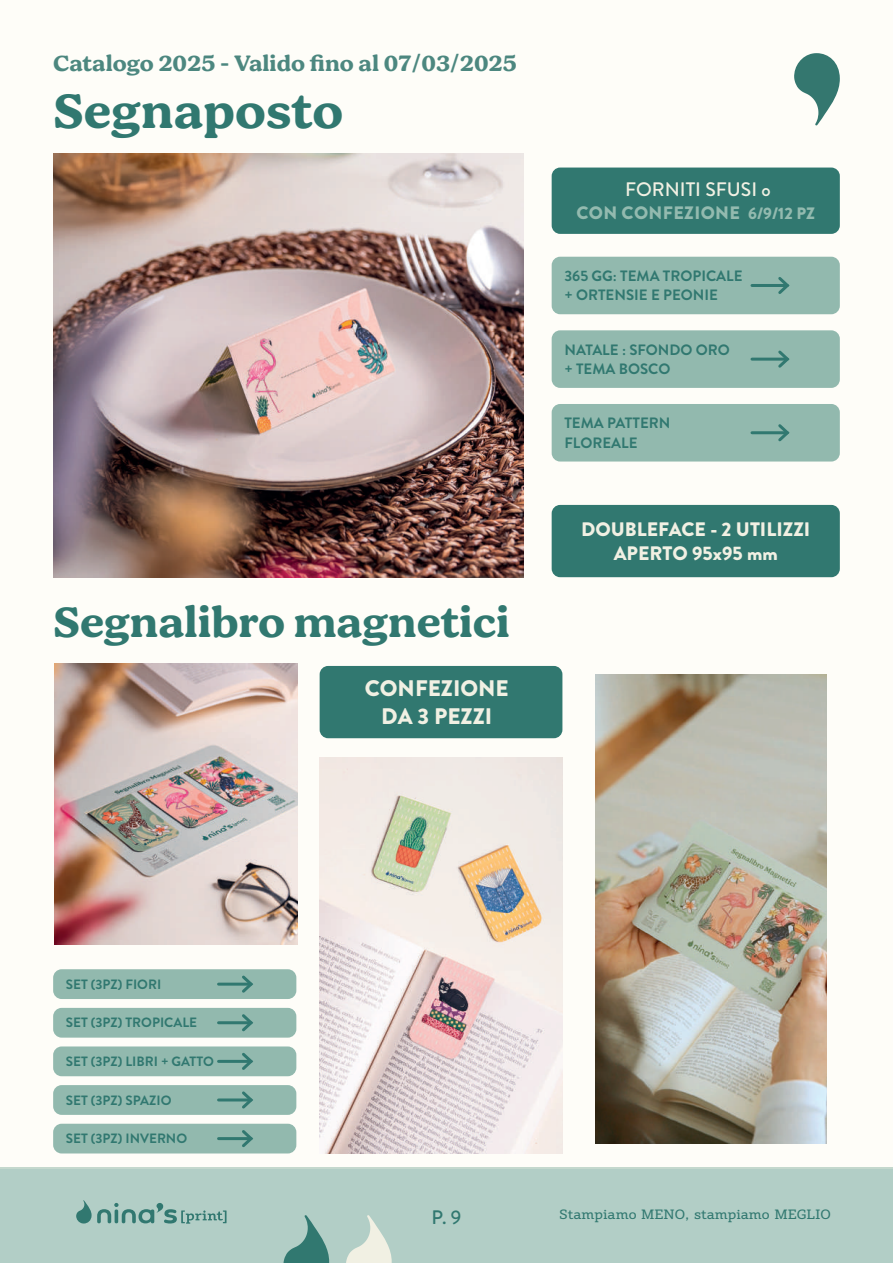
<style>
.page{position:relative;width:893px;height:1263px;background:#fff}
.page>*{position:absolute;margin:0;border:0;box-sizing:border-box;transform-origin:0 0}
.t1{font:700 49.5px "Bogue";color:#317870}
.t2{font:700 43.5px "Bogue";letter-spacing:-.005em;color:#317870}
.t3{font:700 22.5px "Bogue";color:#34776f}
.t4{font:900 22.5px/28.5px "Brandon Grotesque";color:#f1f0e3;text-align:center}
.t5{font:900 19.5px/23.4px "Brandon Grotesque";color:#f1f0e3;text-align:center}
.t6{font:500 19.5px "Brandon Grotesque";color:#f1f0e3}
.t7{font:500 19.5px "Brandon Grotesque";color:#317870}
.t8{font:900 18px "Brandon Grotesque";letter-spacing:.02em;color:#93baaf}
.t9{font:700 15px/19.5px "Brandon Grotesque";color:#317870}
.t10{font:700 13.5px "Brandon Grotesque";color:#317870}
.t11{font:13.5px "Vaccine";color:#317870}
.s1{font-size:16.5px}
</style>
<div class="page">
<div style="left:0;top:1167px;width:893px;height:96px;background:#b2cec6"></div>
<div style="left:0;top:0;width:893px;height:1168px;background:#fefdf8"></div>
<svg style="left:794px;top:53px;width:46px;height:73px"></svg>
<svg style="left:283px;top:1215px;width:46px;height:48px"></svg>
<svg style="left:346px;top:1215px;width:46px;height:48px"></svg>
<svg style="left:76px;top:1200px;width:151px;height:24px"></svg>
<img style="left:55px;top:664px;width:242px;height:281px">
<img style="left:320px;top:758px;width:242px;height:395px">
<img style="left:595px;top:674px;width:231px;height:469px">
<img style="left:53px;top:154px;width:470px;height:423px">
<div style="left:552px;top:257px;width:288px;height:57px;background:#92b9ae;border-radius:9px"></div>
<hr style="left:752px;top:284px;width:35px;height:3px;background:#317870">
<svg style="left:778px;top:277px;width:12px;height:17px"></svg>
<div style="left:552px;top:330px;width:288px;height:58px;background:#92b9ae;border-radius:9px"></div>
<hr style="left:752px;top:358px;width:35px;height:3px;background:#317870">
<svg style="left:775px;top:350px;width:15px;height:18px"></svg>
<div style="left:552px;top:404px;width:288px;height:57px;background:#92b9ae;border-radius:9px"></div>
<hr style="left:752px;top:431px;width:35px;height:3px;background:#317870">
<svg style="left:775px;top:424px;width:15px;height:18px"></svg>
<div style="left:552px;top:168px;width:288px;height:66px;background:#317870;border-radius:9px"></div>
<div style="left:320px;top:666px;width:242px;height:72px;background:#317870;border-radius:9px"></div>
<div style="left:552px;top:505px;width:288px;height:72px;background:#317870;border-radius:9px"></div>
<div style="left:53px;top:1008px;width:243px;height:30px;background:#92b9ae;border-radius:9px"></div>
<hr style="left:219px;top:1021px;width:32px;height:3px;background:#317870">
<svg style="left:239px;top:1014px;width:14px;height:18px"></svg>
<div style="left:53px;top:969px;width:243px;height:30px;background:#92b9ae;border-radius:9px"></div>
<hr style="left:219px;top:983px;width:32px;height:3px;background:#317870">
<svg style="left:239px;top:975px;width:14px;height:18px"></svg>
<div style="left:53px;top:1046px;width:243px;height:30px;background:#92b9ae;border-radius:9px"></div>
<hr style="left:219px;top:1060px;width:32px;height:3px;background:#317870">
<svg style="left:239px;top:1053px;width:14px;height:17px"></svg>
<div style="left:53px;top:1085px;width:243px;height:30px;background:#92b9ae;border-radius:9px"></div>
<hr style="left:219px;top:1098px;width:32px;height:3px;background:#317870">
<svg style="left:239px;top:1091px;width:14px;height:18px"></svg>
<div style="left:53px;top:1124px;width:243px;height:29px;background:#92b9ae;border-radius:9px"></div>
<hr style="left:219px;top:1137px;width:32px;height:3px;background:#317870">
<svg style="left:239px;top:1130px;width:14px;height:17px"></svg>
<h3 class="t3" style="left:53px;top:50px;width:465px">Catalogo 2025 - Valido fino al 07/03/2025</h3>
<h1 class="t1" style="left:53px;top:82px;width:292px">Segnaposto</h1>
<h2 class="t2" style="left:53px;top:597px;width:458px">Segnalibro magnetici</h2>
<h3 class="t4" style="left:365px;top:674px;width:146px">CONFEZIONE<br>DA 3 PEZZI</h3>
<h3 class="t6" style="left:625px;top:176px;width:147px">FORNITI SFUSI o</h3>
<p class="t8" style="left:576px;top:200px;width:240px">CON CONFEZIONE <span class="s1">6/9/12 PZ</span></p>
<p class="t9" style="left:564px;top:266px;width:180px">365 GG: TEMA TROPICALE + ORTENSIE E PEONIE</p>
<p class="t9" style="left:564px;top:340px;width:167px">NATALE : SFONDO ORO + TEMA BOSCO</p>
<p class="t9" style="left:564px;top:414px;width:108px">TEMA PATTERN<br>FLOREALE</p>
<h3 class="t5" style="left:581px;top:518px;width:231px">DOUBLEFACE - 2 UTILIZZI<br>APERTO 95x95 mm</h3>
<p class="t10" style="left:66px;top:975px;width:97px">SET (3PZ) FIORI</p>
<p class="t10" style="left:66px;top:1013px;width:133px">SET (3PZ) TROPICALE</p>
<p class="t10" style="left:66px;top:1052px;width:150px">SET (3PZ) LIBRI + GATTO</p>
<p class="t10" style="left:66px;top:1090px;width:107px">SET (3PZ) SPAZIO</p>
<p class="t10" style="left:66px;top:1129px;width:123px">SET (3PZ) INVERNO</p>
<h3 class="t7" style="left:432px;top:1204px;width:31px">P. 9</h3>
<p class="t11" style="left:560px;top:1206px;width:273px">Stampiamo MENO, stampiamo MEGLIO</p>
</div>
